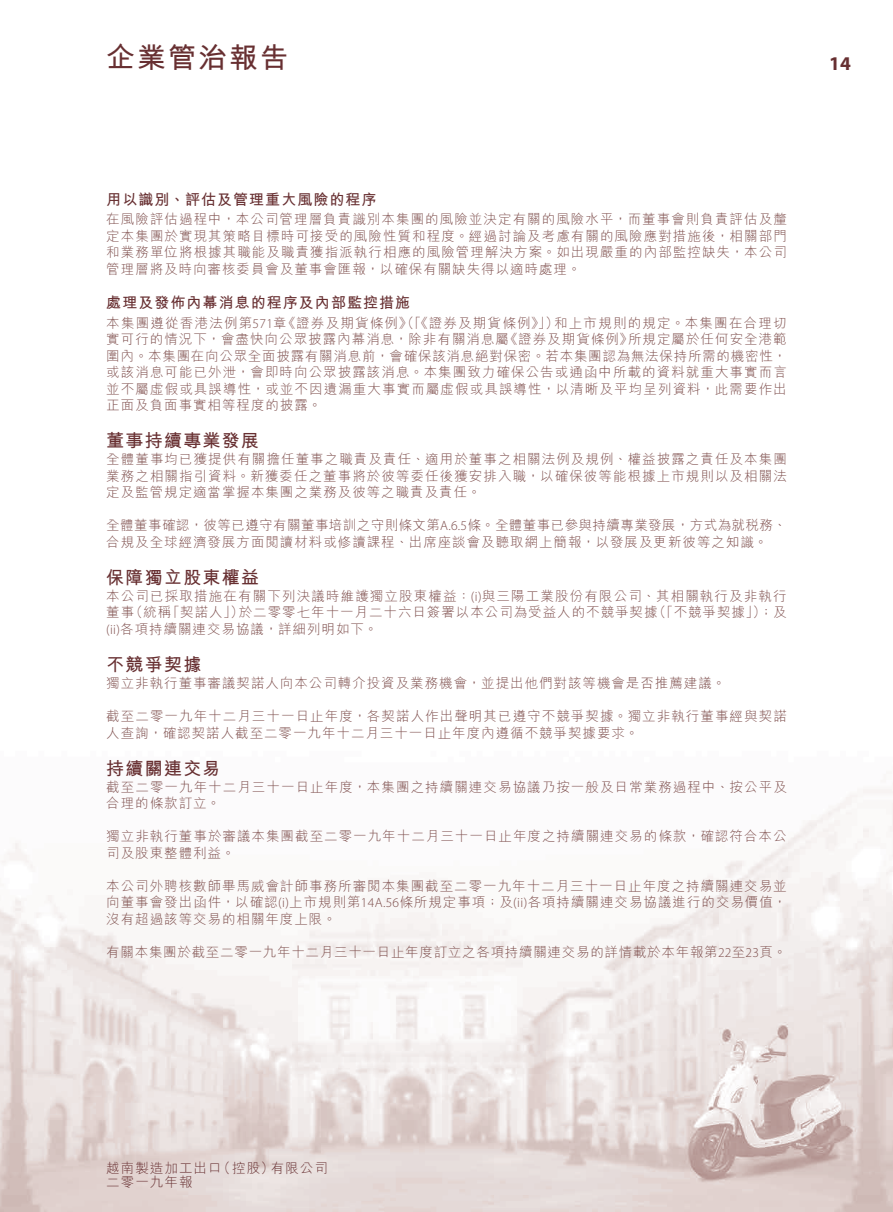
<style>
.page{position:relative;width:893px;height:1212px;background:#fff}
.page>*{position:absolute;margin:0;border:0;box-sizing:border-box;transform-origin:0 0}
.t1{font:700 28.5px "M Hei HK";letter-spacing:.08em;color:#672f31}
.t2{font:700 19.5px "Myriad Pro";color:#672f31}
._01_H1{font:700 18px "M Hei HK";letter-spacing:.07em;color:#672f31}
._02_H2{font:700 15px "M Hei HK";letter-spacing:.07em;color:#672f31}
._00_txt{font:300 13.5px/16.5px "M Hei HK";letter-spacing:.075em;color:#7d4d4b}
._00_txt-2{font:300 13.5px "M Hei HK";letter-spacing:.055em;color:#7d4d4b}
.t3{font:300 13.5px/14.4px "M Hei HK";letter-spacing:.08em;color:#672f31}
.s1{font-family:"Myriad Pro"}
</style>
<div class="page">
<img style="left:0;top:789px;width:893px;height:423px">
<h1 class="t1" style="left:106px;top:37px;width:184px">企業管治報告</h1>
<h2 class="t2" style="left:829px;top:51px;width:23px">14</h2>
<p class="_02_H2" style="left:106px;top:188px;width:272px">用以識別、評估及管理重大風險的程序</p>
<p class="_00_txt" style="left:106px;top:211px;width:682px;text-align:justify">在風險評估過程中，本公司管理層負責識別本集團的風險並決定有關的風險水平，而董事會則負責評估及釐定本集團於實現其策略目標時可接受的風險性質和程度。經過討論及考慮有關的風險應對措施後，相關部門和業務單位將根據其職能及職責獲指派執行相應的風險管理解決方案。如出現嚴重的內部監控缺失，本公司管理層將及時向審核委員會及董事會匯報，以確保有關缺失得以適時處理。</p>
<p class="_02_H2" style="left:106px;top:292px;width:305px">處理及發佈內幕消息的程序及內部監控措施</p>
<p class="_00_txt" style="left:554px;top:314px;width:234px">和上市規則的規定。本集團在合理切</p>
<p class="_00_txt" style="left:282px;top:314px;width:278px">《證券及期貨條例》（「《證券及期貨條例》」）</p>
<p class="_00_txt" style="left:106px;top:314px;width:182px">本集團遵從香港法例第<span class="s1">571</span>章</p>
<p class="_00_txt" style="left:106px;top:331px;width:682px">實可行的情況下，會盡快向公眾披露內幕消息，除非有關消息屬<br>圍內。本集團在向公眾全面披露有關消息前，會確保該消息絕對保密。若本集團認為無法保持所需的機密性，或該消息可能已外泄，會即時向公眾披露該消息。本集團致力確保公告或通函中所載的資料就重大事實而言並不屬虛假或具誤導性，或並不因遺漏重大事實而屬虛假或具誤導性，以清晰及平均呈列資料，此需要作出正面及負面事實相等程度的披露。</p>
<p class="_01_H1" style="left:106px;top:428px;width:154px">董事持續專業發展</p>
<p class="_00_txt" style="left:106px;top:451px;width:682px;text-align:justify">全體董事均已獲提供有關擔任董事之職責及責任、適用於董事之相關法例及規例、權益披露之責任及本集團業務之相關指引資料。新獲委任之董事將於彼等委任後獲安排入職，以確保彼等能根據上市規則以及相關法定及監管規定適當掌握本集團之業務及彼等之職責及責任。</p>
<p class="_00_txt" style="left:106px;top:517px;width:682px">全體董事確認，彼等已遵守有關董事培訓之守則條文第<span class="s1">A.6.5</span>條。全體董事已參與持續專業發展，方式為就稅務、合規及全球經濟發展方面閱讀材料或修讀課程、出席座談會及聽取網上簡報，以發展及更新彼等之知識。</p>
<p class="_01_H1" style="left:106px;top:564px;width:154px">保障獨立股東權益</p>
<p class="_00_txt" style="left:106px;top:587px;width:682px;text-align:right">本公司已採取措施在有關下列決議時維護獨立股東權益： <span class="s1">)i(</span> 與三陽工業股份有限公司、其相關執行及非執行（「不競爭契據」）；及</p>
<p class="_00_txt" style="left:628px;top:331px;width:160px">所規定屬於任何安全港範</p>
<p class="_00_txt" style="left:504px;top:331px;width:130px">《證券及期貨條例》</p>
<p class="_00_txt" style="left:130px;top:604px;width:43px">（統稱</p>
<p class="_00_txt" style="left:167px;top:604px;width:79px">「契諾人」）</p>
<p class="_00_txt" style="left:239px;top:604px;width:420px">於二零零七年十一月二十六日簽署以本公司為受益人的不競爭契據</p>
<p class="_00_txt" style="left:106px;top:604px;width:273px">董事<br><span class="s1">)i i(</span> 各項持續關連交易協議，詳細列明如下。</p>
<p class="_01_H1" style="left:106px;top:651px;width:97px">不競爭契據</p>
<p class="_00_txt" style="left:106px;top:674px;width:621px">獨立非執行董事審議契諾人向本公司轉介投資及業務機會，並提出他們對該等機會是否推薦建議。</p>
<p class="_00_txt" style="left:106px;top:707px;width:682px">截至二零一九年十二月三十一日止年度，各契諾人作出聲明其已遵守不競爭契據。獨立非執行董事經與契諾人查詢，確認契諾人截至二零一九年十二月三十一日止年度內遵循不競爭契據要求。</p>
<p class="_01_H1" style="left:106px;top:755px;width:116px">持續關連交易</p>
<p class="_00_txt" style="left:106px;top:778px;width:682px">截至二零一九年十二月三十一日止年度，本集團之持續關連交易協議乃按一般及日常業務過程中、按公平及合理的條款訂立。</p>
<p class="_00_txt" style="left:106px;top:827px;width:682px">獨立非執行董事於審議本集團截至二零一九年十二月三十一日止年度之持續關連交易的條款，確認符合本公司及股東整體利益。</p>
<p class="_00_txt" style="left:106px;top:877px;width:682px;text-align:justify">本公司外聘核數師畢馬威會計師事務所審閱本集團截至二零一九年十二月三十一日止年度之持續關連交易並向董事會發出函件，以確認 <span class="s1">)i(</span> 上市規則第<span class="s1">14A.56</span>條所規定事項；及 <span class="s1">)i i(</span> 各項持續關連交易協議進行的交易價值，沒有超過該等交易的相關年度上限。</p>
<p class="_00_txt-2" style="left:106px;top:942px;width:682px">有關本集團於截至二零一九年十二月三十一日止年度訂立之各項持續關連交易的詳情載於本年報第<span class="s1">22</span>至<span class="s1">23</span>頁。</p>
<p class="t3" style="left:217px;top:1160px;width:59px">（控股）</p>
<p class="t3" style="left:106px;top:1160px;width:117px">越南製造加工出口二零一九年報</p>
<p class="t3" style="left:271px;top:1160px;width:59px">有限公司</p>
</div>
